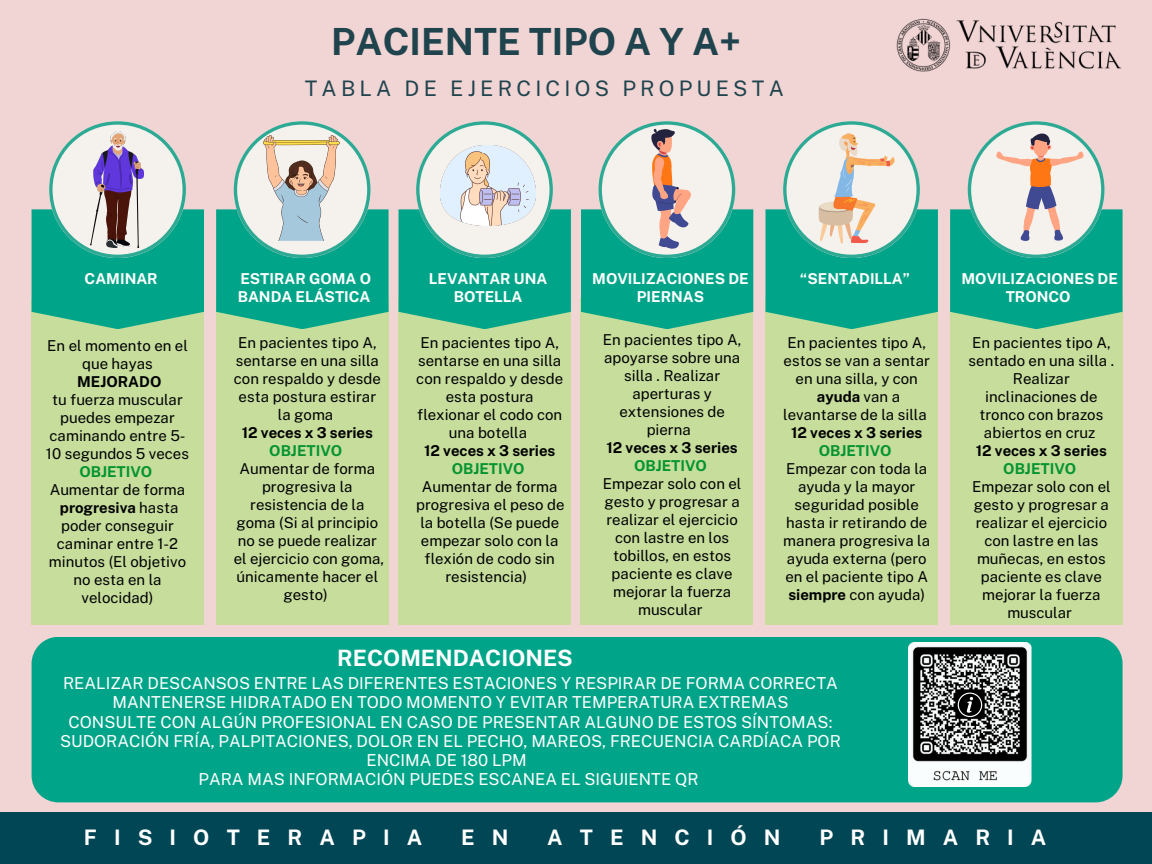
<style>
.page{position:relative;width:1152px;height:864px;background:#f1d4d4}
.page>*{position:absolute;margin:0;border:0;box-sizing:border-box;transform-origin:0 0}
.t1{font:700 37.35px "Public Sans";color:#1f444d}
.t2{font:700 22.5px "Public Sans";color:#fff}
.t3{font:700 21.3px "Public Sans";letter-spacing:.8em;color:#fff}
.t4{font:21.3px "Public Sans";letter-spacing:.195em;color:#1f444d}
.t5{font:16.5px/19.2px "Public Sans";color:#fff;text-align:center}
.t6{font:15px/18px "Public Sans";color:#000;text-align:center}
.t7{font:700 15px/18px "Public Sans";color:#fff;text-align:center}
.t8{font:700 15px "Public Sans";color:#000}
.t9{font:700 15px "Public Sans";color:#039430}
.s1{font-weight:700}
.s2{font-weight:700;color:#039430}
</style>
<div class="page">
<div style="left:31px;top:299px;width:173px;height:326px;background:#c6dd9c"></div>
<div style="left:0;top:812px;width:1152px;height:52px;background:#004654"></div>
<svg style="left:32px;top:121px;width:172px;height:208px"></svg>
<img style="left:91px;top:132px;width:53px;height:116px">
<div style="left:216px;top:299px;width:173px;height:326px;background:#c6dd9c"></div>
<svg style="left:216px;top:121px;width:172px;height:208px"></svg>
<img style="left:264px;top:136px;width:75px;height:104px">
<div style="left:398px;top:299px;width:173px;height:326px;background:#c6dd9c"></div>
<svg style="left:399px;top:121px;width:172px;height:208px"></svg>
<img style="left:440px;top:146px;width:96px;height:80px">
<div style="left:580px;top:299px;width:173px;height:326px;background:#c6dd9c"></div>
<svg style="left:581px;top:121px;width:172px;height:208px"></svg>
<div style="left:765px;top:299px;width:173px;height:326px;background:#c6dd9c"></div>
<svg style="left:766px;top:121px;width:172px;height:208px"></svg>
<div style="left:950px;top:299px;width:173px;height:326px;background:#c6dd9c"></div>
<svg style="left:950px;top:121px;width:172px;height:208px"></svg>
<div style="left:32px;top:637px;width:1091px;height:165px;background:#00a589;border-radius:27px"></div>
<img style="left:908px;top:643px;width:124px;height:144px">
<svg style="left:958px;top:693px;width:24px;height:24px"></svg>
<img style="left:896px;top:18px;width:226px;height:54px">
<p class="t1" style="left:331px;top:20px;width:412px">PACIENTE TIPO A Y A+</p>
<p class="t4" style="left:305px;top:75px;width:481px">TABLA DE EJERCICIOS PROPUESTA</p>
<p class="t7" style="left:85px;top:269px;width:75px">CAMINAR</p>
<p class="t6" style="left:47px;top:336px;width:142px">En el momento en el que hayas<br><span class="s1">MEJORADO</span></p>
<p class="t6" style="left:46px;top:390px;width:145px">tu fuerza muscular puedes empezar caminando entre 5-<br>10 segundos 5 veces</p>
<h4 class="t9" style="left:79px;top:462px;width:74px">OBJETIVO</h4>
<h4 class="t6" style="left:49px;top:480px;width:139px">Aumentar de forma <span class="s1">progresiva</span> hasta poder conseguir caminar entre 1-2 minutos (El objetivo no esta en la velocidad)</h4>
<h4 class="t7" style="left:238px;top:269px;width:135px;text-align:left">ESTIRAR GOMA O<br>BANDA ELÁSTICA</h4>
<h4 class="t6" style="left:234px;top:334px;width:149px">En pacientes tipo A, sentarse en una silla con respaldo y desde esta postura estirar la goma</h4>
<h4 class="t8" style="left:242px;top:424px;width:133px">12 veces x 3 series</h4>
<p class="t9" style="left:269px;top:442px;width:74px">OBJETIVO</p>
<p class="t6" style="left:234px;top:460px;width:152px">Aumentar de forma progresiva la resistencia de la goma (Si al principio no se puede realizar el ejercicio con goma, únicamente hacer el gesto)</p>
<p class="t7" style="left:429px;top:269px;width:120px">LEVANTAR UNA<br>BOTELLA</p>
<p class="t6" style="left:416px;top:334px;width:149px">En pacientes tipo A, sentarse en una silla con respaldo y desde esta postura flexionar el codo con una botella</p>
<p class="t8" style="left:424px;top:442px;width:133px">12 veces x 3 series</p>
<p class="t9" style="left:452px;top:460px;width:74px">OBJETIVO</p>
<p class="t6" style="left:416px;top:478px;width:150px">Aumentar de forma progresiva el peso de la botella (Se puede empezar solo con la flexión de codo sin resistencia)</p>
<p class="t7" style="left:592px;top:269px;width:158px">MOVILIZACIONES DE<br>PIERNAS</p>
<p class="t6" style="left:603px;top:331px;width:140px">En pacientes tipo A, apoyarse sobre una silla . Realizar aperturas y extensiones de pierna</p>
<p class="t6" style="left:603px;top:439px;width:140px"><span class="s1">12 veces x 3 series<br></span><span class="s2">OBJETIVO<br></span>Empezar solo con el gesto y progresar a realizar el ejercicio</p>
<p class="t6" style="left:612px;top:529px;width:122px">con lastre en los tobillos, en estos paciente es clave mejorar la fuerza muscular</p>
<p class="t7" style="left:800px;top:269px;width:111px">“SENTADILLA”</p>
<p class="t6" style="left:783px;top:334px;width:148px">En pacientes tipo A, estos se van a sentar en una silla, y con <span class="s1">ayuda</span> van a levantarse de la silla</p>
<p class="t8" style="left:791px;top:424px;width:133px">12 veces x 3 series</p>
<p class="t9" style="left:819px;top:442px;width:74px">OBJETIVO</p>
<p class="t6" style="left:783px;top:460px;width:148px">Empezar con toda la ayuda y la mayor seguridad posible hasta ir retirando de manera progresiva la ayuda externa (pero en el paciente tipo A <span class="s1">siempre</span> con ayuda)</p>
<p class="t2" style="left:337px;top:645px;width:237px">RECOMENDACIONES</p>
<p class="t5" style="left:60px;top:674px;width:782px">REALIZAR DESCANSOS ENTRE LAS DIFERENTES ESTACIONES Y RESPIRAR DE FORMA CORRECTA MANTENERSE HIDRATADO EN TODO MOMENTO Y EVITAR TEMPERATURA EXTREMAS<br>CONSULTE CON ALGÚN PROFESIONAL EN CASO DE PRESENTAR ALGUNO DE ESTOS SÍNTOMAS:<br>SUDORACIÓN FRÍA, PALPITACIONES, DOLOR EN EL PECHO, MAREOS, FRECUENCIA CARDÍACA POR ENCIMA DE 180 LPM<br>PARA MAS INFORMACIÓN PUEDES ESCANEA EL SIGUIENTE QR</p>
<p class="t7" style="left:962px;top:269px;width:158px">MOVILIZACIONES DE<br>TRONCO</p>
<p class="t6" style="left:969px;top:334px;width:147px">En pacientes tipo A, sentado en una silla .<br>Realizar inclinaciones de tronco con brazos abiertos en cruz</p>
<p class="t8" style="left:976px;top:442px;width:133px">12 veces x 3 series</p>
<p class="t9" style="left:1003px;top:460px;width:74px">OBJETIVO</p>
<p class="t6" style="left:972px;top:478px;width:140px">Empezar solo con el gesto y progresar a realizar el ejercicio con lastre en las muñecas, en estos paciente es clave mejorar la fuerza muscular</p>
<h4 class="t3" style="left:84px;top:825px;width:340px">FISIOTERAPIA</h4>
<h4 class="t3" style="left:461px;top:825px;width:49px">E N</h4>
<h4 class="t3" style="left:547px;top:825px;width:235px">ATENCIÓN</h4>
<h4 class="t3" style="left:819px;top:825px;width:229px">PRIMARIA</h4>
</div>
